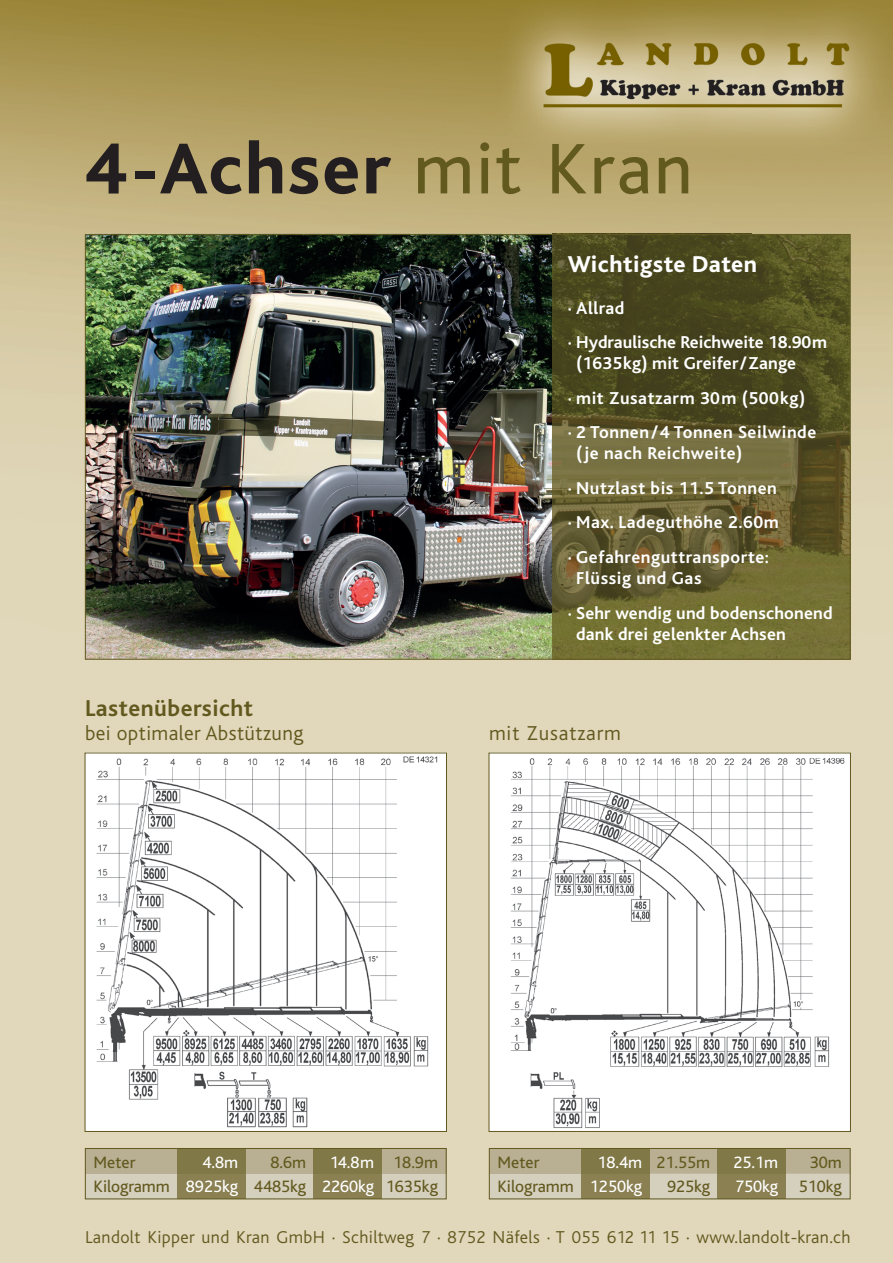
<style>
.page{position:relative;width:893px;height:1263px;background:#fff}
.page>*{position:absolute;margin:0;border:0;box-sizing:border-box;transform-origin:0 0}
.t1{font:800 75px "Kl Bliss";letter-spacing:.025em;color:#231f20}
.t2{font:800 24px "Kl Bliss";letter-spacing:.02em;color:#fff}
.t3{font:700 24px "Kl Bliss";letter-spacing:.02em;color:#62591f}
.t4{font:300 21px "Kl Bliss";letter-spacing:.02em;color:#62591f}
.t5{font:300 21px "Kl Bliss";letter-spacing:.04em;color:#62591f}
.t6{font:700 18px/34.5px "Kl Bliss";letter-spacing:.03em;color:#fff}
.t7{font:300 18px "Kl Bliss";letter-spacing:.02em;color:#62591f}
.t8{font:700 18px/34.5px "Kl Bliss";letter-spacing:.01em;color:#fff}
.t9{font:700 18px/34.5px "Kl Bliss";color:#fff}
.t10{font:17.25px/24px "Kl Bliss";color:#62591f;text-align:right}
.t11{font:17.25px "Kl Bliss";color:#fff}
.t12{font:300 16.5px "Kl Bliss";letter-spacing:.04em;color:#62591f}
.s1{font-weight:400;color:#62591f}
.s2{color:#fff}
.s3{color:#62591f}
.s4{font-size:16.5px}
</style>
<div class="page">
<img style="left:0;top:0;width:893px;height:1263px">
<img style="left:87px;top:236px;width:466px;height:421px">
<img style="left:553px;top:236px;width:295px;height:421px">
<img style="left:87px;top:755px;width:358px;height:375px">
<div style="left:85px;top:753px;width:362px;height:379px;border:1px solid #62591f"></div>
<img style="left:491px;top:755px;width:358px;height:375px">
<div style="left:489px;top:753px;width:362px;height:379px;border:1px solid #62591f"></div>
<div style="left:85px;top:1148px;width:361px;height:51px;background:#d5cfbd"></div>
<div style="left:382px;top:1148px;width:64px;height:26px;background:#b9b094"></div>
<div style="left:246px;top:1148px;width:68px;height:26px;background:#b9b094"></div>
<div style="left:85px;top:1148px;width:93px;height:26px;background:#b9b094"></div>
<div style="left:178px;top:1174px;width:68px;height:25px;background:#8a8052"></div>
<div style="left:178px;top:1148px;width:68px;height:26px;background:#817847"></div>
<div style="left:314px;top:1174px;width:68px;height:25px;background:#8a8052"></div>
<div style="left:314px;top:1148px;width:68px;height:26px;background:#817847"></div>
<div style="left:489px;top:1148px;width:361px;height:51px;background:#d5cfbd"></div>
<div style="left:650px;top:1150px;width:198px;height:24px;background:#b9b094"></div>
<div style="left:489px;top:1148px;width:93px;height:26px;background:#b9b094"></div>
<div style="left:582px;top:1174px;width:68px;height:25px;background:#8a8052"></div>
<div style="left:582px;top:1148px;width:68px;height:26px;background:#817847"></div>
<div style="left:718px;top:1174px;width:68px;height:25px;background:#8a8052"></div>
<div style="left:718px;top:1148px;width:68px;height:26px;background:#817847"></div>
<div style="left:85px;top:1148px;width:361px;height:51px;border:1px solid #62591f"></div>
<div style="left:489px;top:1148px;width:361px;height:51px;border:1px solid #62591f"></div>
<h1 class="t1" style="left:85px;top:130px;width:609px">4-Achser <span class="s1">mit Kran</span></h1>
<h2 class="t3" style="left:85px;top:695px;width:170px">Lastenübersicht</h2>
<p class="t4" style="left:85px;top:722px;width:220px">bei optimaler Abstützung</p>
<h2 class="t2" style="left:568px;top:252px;width:191px">Wichtigste Daten</h2>
<p class="t9" style="left:568px;top:291px;width:261px">· Allrad<br>· Hydraulische Reichweite 18.90m</p>
<p class="t6" style="left:568px;top:347px;width:250px;text-indent:9px">(1635kg) mit Greifer/Zange<br>· mit Zusatzarm 30m (500kg)<br>· 2 Tonnen/4 Tonnen Seilwinde</p>
<p class="t6" style="left:568px;top:437px;width:212px;text-indent:9px">(je nach Reichweite)<br>· Nutzlast bis 11.5 Tonnen · Max. Ladeguthöhe 2.60m · Gefahrenguttransporte:</p>
<p class="t8" style="left:568px;top:561px;width:266px;text-indent:9px">Flüssig und Gas<br>· Sehr wendig und bodenschonend</p>
<p class="t8" style="left:576px;top:617px;width:211px">dank drei gelenkter Achsen</p>
<p class="t5" style="left:489px;top:722px;width:133px">mit Zusatzarm</p>
<p class="t10" style="left:94px;top:1151px;width:43px">Meter</p>
<p class="t11" style="left:202px;top:1153px;width:37px">4.8m</p>
<p class="t10" style="left:270px;top:1151px;width:37px">8.6m</p>
<p class="t10" style="left:94px;top:1151px;width:346px"><span class="s2">14.8m</span> 18.9m<br>Kilogramm <span class="s2">8925kg</span> 4485kg <span class="s2">2260kg</span> 1635kg</p>
<p class="t10" style="left:497px;top:1151px;width:43px">Meter</p>
<p class="t10" style="left:597px;top:1151px;width:114px"><span class="s2">18.4m</span> 21.55m</p>
<p class="t11" style="left:733px;top:1153px;width:46px">25.1m</p>
<p class="t10" style="left:810px;top:1151px;width:34px">30m</p>
<p class="t10" style="left:497px;top:1175px;width:146px">Kilogramm <span class="s2">1250kg</span></p>
<p class="t10" style="left:667px;top:1175px;width:45px">925kg</p>
<p class="t11" style="left:735px;top:1177px;width:108px">750kg <span class="s3">510kg</span></p>
<p class="t7" style="left:85px;top:1227px;width:767px"><span class="s4">Landolt Kipper und Kran Gmb</span>H <span class="s4">H</span> ·<span class="s4">·</span>Schiltweg 7 · 8752 Näfels · T 055 612 11 15 · www.landolt-kran.ch</p>
<p class="t12" style="left:350px;top:1227px;width:502px">Schiltweg 7 · 8752 Näfels · T 055 612 11 15 · www.landolt-kran.ch</p>
</div>
